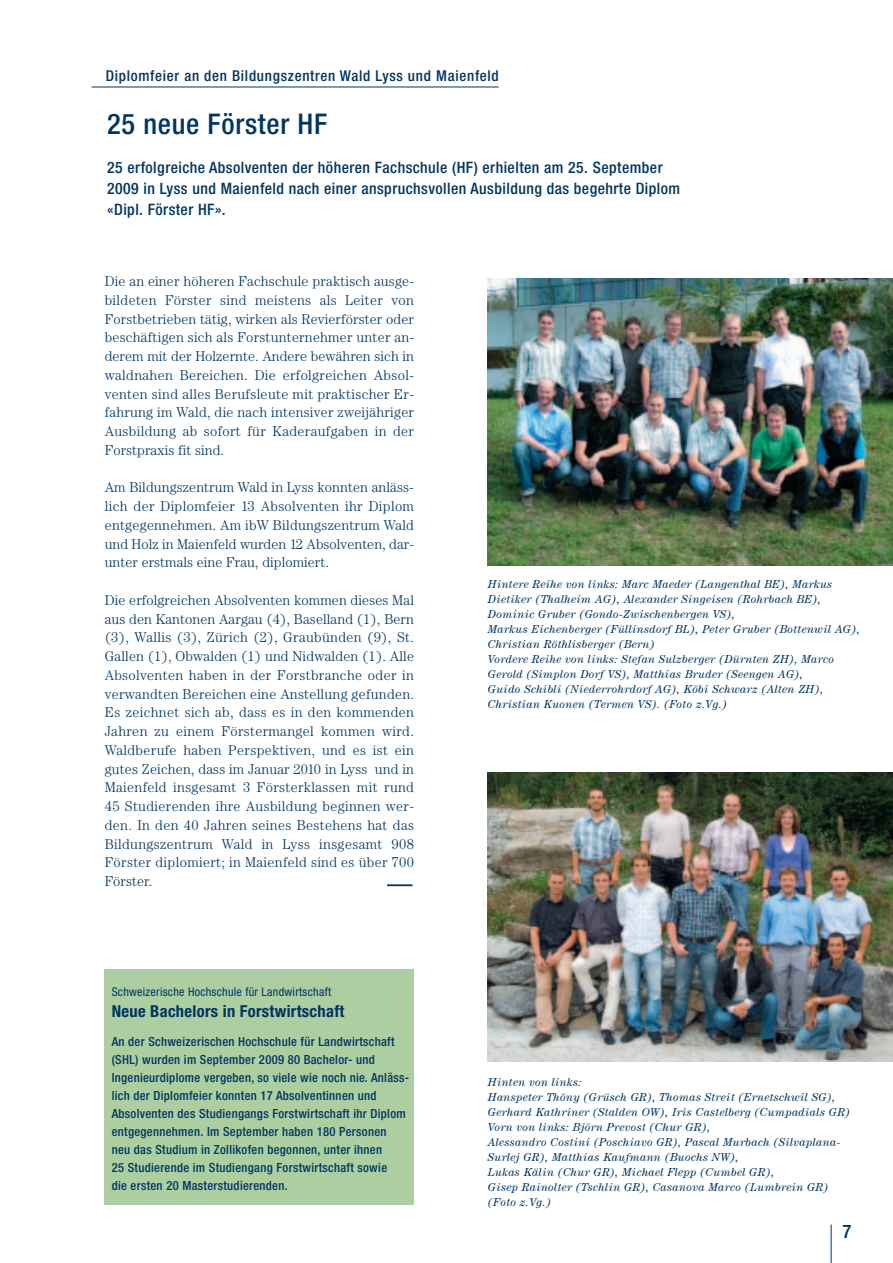
<style>
.page{position:relative;width:893px;height:1263px;background:#fff}
.page>*{position:absolute;margin:0;border:0;box-sizing:border-box;transform-origin:0 0}
.t1{font:500 condensed 28.5px "Helvetica Neue";letter-spacing:.025em;color:#003562}
.t2{font:500 condensed 18.75px "Helvetica Neue";color:#003562}
.t3{font:700 condensed 16.5px "Helvetica Neue";letter-spacing:.02em;color:#003562}
.t4{font:500 condensed 15.75px/21px "Helvetica Neue";letter-spacing:.03em;color:#003562}
.t5{font:500 condensed 15px "Helvetica Neue";letter-spacing:.05em;color:#003562}
.t6{font:300 14.25px/18.8px "Century";letter-spacing:.005em;color:#003562;text-align:justify}
.t7{font:500 condensed 12.6px/18px "Helvetica Neue";letter-spacing:.025em;color:#003562}
.t8{font:condensed 12px "Helvetica Neue";letter-spacing:.025em;color:#003562}
.t9{font:italic 11.55px/15px "Century";letter-spacing:.025em;color:#003562}
</style>
<div class="page">
<hr style="left:387px;top:884px;width:25px;height:2px;background:#003562">
<hr style="left:830px;top:1225px;width:1px;height:38px;background:#003562">
<hr style="left:92px;top:87px;width:407px;height:1px;background:#003562">
<div style="left:105px;top:969px;width:309px;height:236px;background:#accea1"></div>
<img style="left:488px;top:279px;width:404px;height:286px">
<img style="left:488px;top:773px;width:404px;height:289px">
<p class="t5" style="left:106px;top:70px;width:394px">Diplomfeier an den Bildungszentren Wald Lyss und Maienfeld</p>
<h1 class="t1" style="left:107px;top:113px;width:221px">25 neue Förster HF</h1>
<p class="t4" style="left:107px;top:158px;width:574px">25 erfolgreiche Absolventen der höheren Fachschule (HF) erhielten am 25. September<br>2009 in Lyss und Maienfeld nach einer anspruchsvollen Ausbildung das begehrte Diplom «Dipl. Förster HF».</p>
<p class="t6" style="left:105px;top:273px;width:311px">Die an einer höheren Fachschule praktisch ausge&shy;bildeten Förster sind meistens als Leiter von Forstbetrieben tätig, wirken als Revierförster oder beschäftigen sich als Forstunternehmer unter an&shy;derem mit der Holzernte. Andere bewähren sich in waldnahen Bereichen. Die erfolgreichen Absol&shy;venten sind alles Berufsleute mit praktischer Er&shy;fahrung im Wald, die nach intensiver zweijähriger Ausbildung ab sofort für Kaderaufgaben in der Forstpraxis fit sind.</p>
<p class="t6" style="left:105px;top:479px;width:311px">Am Bildungszentrum Wald in Lyss konnten anläss&shy;lich der Diplomfeier 13 Absolventen ihr Diplom entgegennehmen. Am ibW Bildungszentrum Wald und Holz in Maienfeld wurden 12 Absolventen, dar&shy;unter erstmals eine Frau, diplomiert.</p>
<p class="t6" style="left:105px;top:592px;width:311px">Die erfolgreichen Absolventen kommen dieses Mal aus den Kantonen Aargau (4), Baselland (1), Bern (3), Wallis (3), Zürich (2), Graubünden (9), St.<br>Gallen (1), Obwalden (1) und Nidwalden (1). Alle Absolventen haben in der Forstbranche oder in verwandten Bereichen eine Anstellung gefunden.<br>Es zeichnet sich ab, dass es in den kommenden Jahren zu einem Förstermangel kommen wird.<br>Waldberufe haben Perspektiven, und es ist ein gutes Zeichen, dass im Januar 2010 in Lyss und in Maienfeld insgesamt 3 Försterklassen mit rund 45 Studierenden ihre Ausbildung beginnen wer&shy;den. In den 40 Jahren seines Bestehens hat das Bildungszentrum Wald in Lyss insgesamt 908<br>Förster diplomiert; in Maienfeld sind es über 700<br>Förster.</p>
<p class="t8" style="left:112px;top:988px;width:221px">Schweizerische Hochschule für Landwirtschaft</p>
<p class="t3" style="left:112px;top:1006px;width:234px">Neue Bachelors in Forstwirtschaft</p>
<p class="t7" style="left:112px;top:1034px;width:299px">An der Schweizerischen Hochschule für Landwirtschaft (SHL) wurden im September 2009 80 Bachelor- und Ingenieurdiplome vergeben, so viele wie noch nie. Anläss&shy;lich der Diplomfeier konnten 17 Absolventinnen und Absolventen des Studiengangs Forstwirtschaft ihr Diplom entgegennehmen. Im September haben 180 Personen<br>neu das Studium in Zollikofen begonnen, unter ihnen<br>25 Studierende im Studiengang Forstwirtschaft sowie<br>die ersten 20 Masterstudierenden.</p>
<p class="t9" style="left:488px;top:577px;width:373px">Hintere Reihe von links: Marc Maeder (Langenthal BE), Markus Dietiker (Thalheim AG), Alexander Singeisen (Rohrbach BE), Dominic Gruber (Gondo-Zwischenbergen VS),<br>Markus Eichenberger (Füllinsdorf BL), Peter Gruber (Bottenwil AG), Christian Röthlisberger (Bern)<br>Vordere Reihe von links: Stefan Sulzberger (Dürnten ZH), Marco Gerold (Simplon Dorf VS), Matthias Bruder (Seengen AG),<br>Guido Schibli (Niederrohrdorf AG), Köbi Schwarz (Alten ZH), Christian Kuonen (Termen VS). (Foto z.Vg.)</p>
<p class="t9" style="left:488px;top:1075px;width:364px">Hinten von links:<br>Hanspeter Thöny (Grüsch GR), Thomas Streit (Ernetschwil SG), Gerhard Kathriner (Stalden OW), Iris Castelberg (Cumpadials GR)<br>Vorn von links: Björn Prevost (Chur GR),<br>Alessandro Costini (Poschiavo GR), Pascal Murbach (Silvaplana-Surlej GR), Matthias Kaufmann (Buochs NW),<br>Lukas Kälin (Chur GR), Michael Flepp (Cumbel GR),<br>Gisep Rainolter (Tschlin GR), Casanova Marco (Lumbrein GR) (Foto z.Vg.)</p>
<h2 class="t2" style="left:842px;top:1225px;width:10px">7</h2>
</div>
